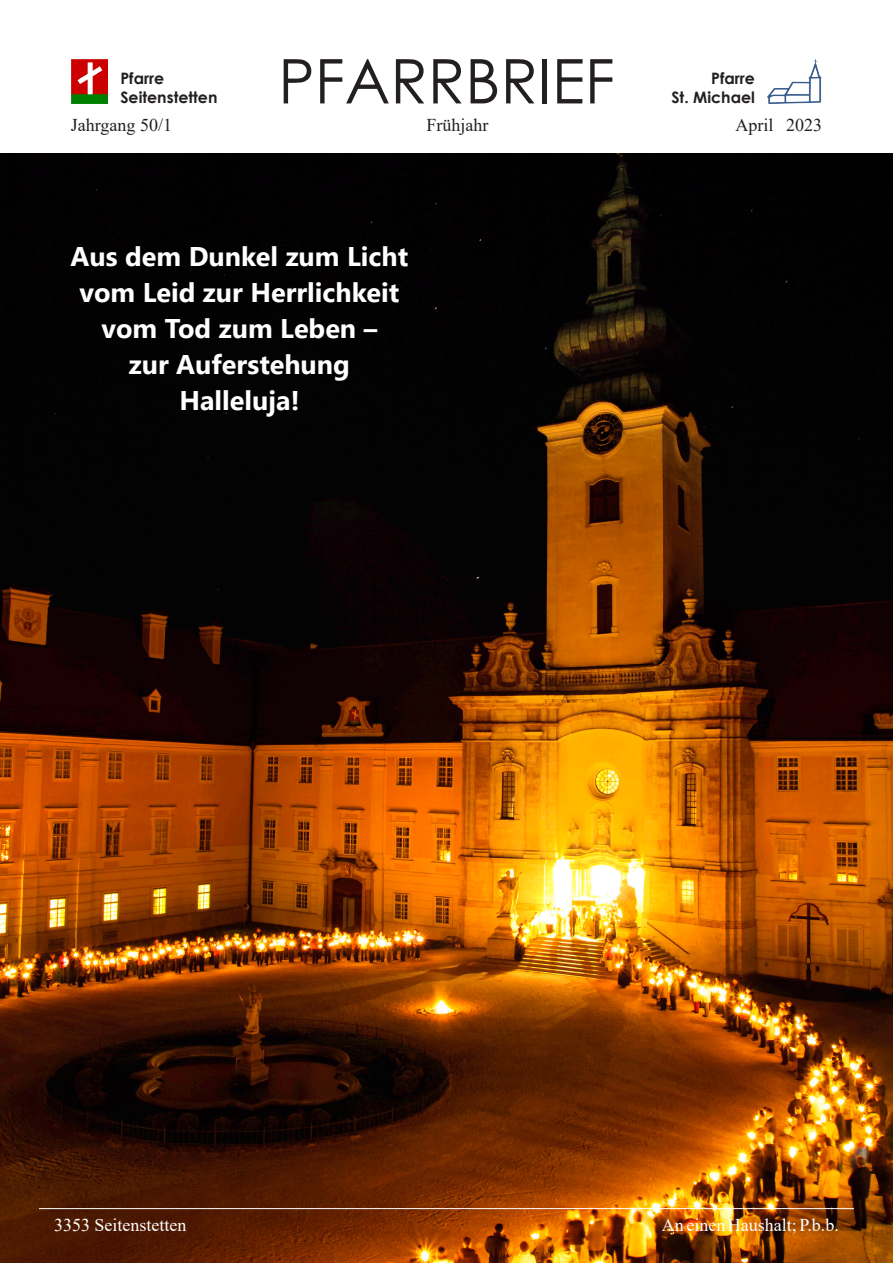
<style>
.page{position:relative;width:893px;height:1263px;background:#fff}
.page>*{position:absolute;margin:0;border:0;box-sizing:border-box;transform-origin:0 0}
.t1{font:61.65px "Century Gothic";color:#231f20}
.t2{font:700 27px "Segoe UI";color:#fff}
.t3{font:18px "Times New Roman";color:#fff}
.t4{font:18px "Times New Roman";color:#231f20}
.t5{font:700 15.75px/18.9px "Century Gothic";color:#231f20}
.t6{font:15.75px "Century Gothic";color:#231f20}
</style>
<div class="page">
<img style="left:0;top:153px;width:893px;height:1110px">
<img style="left:72px;top:59px;width:36px;height:45px">
<img style="left:767px;top:59px;width:54px;height:45px">
<hr style="left:39px;top:1208px;width:815px;height:1px;background:#fff">
<p class="t1" style="left:278px;top:38px;width:338px">PFARRBRIEF</p>
<p class="t5" style="left:120px;top:68px;width:99px">Pfarre<br>Seitenstetten</p>
<p class="t5" style="left:671px;top:68px;width:85px;text-align:right">Pfarre<br>St. Michael</p>
<p class="t6" style="left:72px;top:114px;width:113px">Jahrgang 49/1</p>
<p class="t6" style="left:417px;top:114px;width:60px">Frühling</p>
<p class="t6" style="left:745px;top:114px;width:77px">März 2022</p>
<p class="t4" style="left:71px;top:112px;width:103px">Jahrgang 50/1</p>
<p class="t4" style="left:426px;top:112px;width:63px">Frühjahr</p>
<p class="t4" style="left:736px;top:112px;width:88px">April 2023</p>
<p class="t2" style="left:71px;top:231px;width:339px">Aus dem Dunkel zum Licht</p>
<p class="t2" style="left:80px;top:267px;width:321px">vom Leid zur Herrlichkeit</p>
<p class="t2" style="left:102px;top:303px;width:277px">vom Tod zum Leben –</p>
<p class="t2" style="left:129px;top:339px;width:223px">zur Auferstehung</p>
<p class="t2" style="left:179px;top:375px;width:122px">Halleluja!</p>
<p class="t3" style="left:54px;top:1212px;width:134px">3353 Seitenstetten</p>
<p class="t3" style="left:662px;top:1212px;width:178px">An einen Haushalt; P.b.b.</p>
</div>
